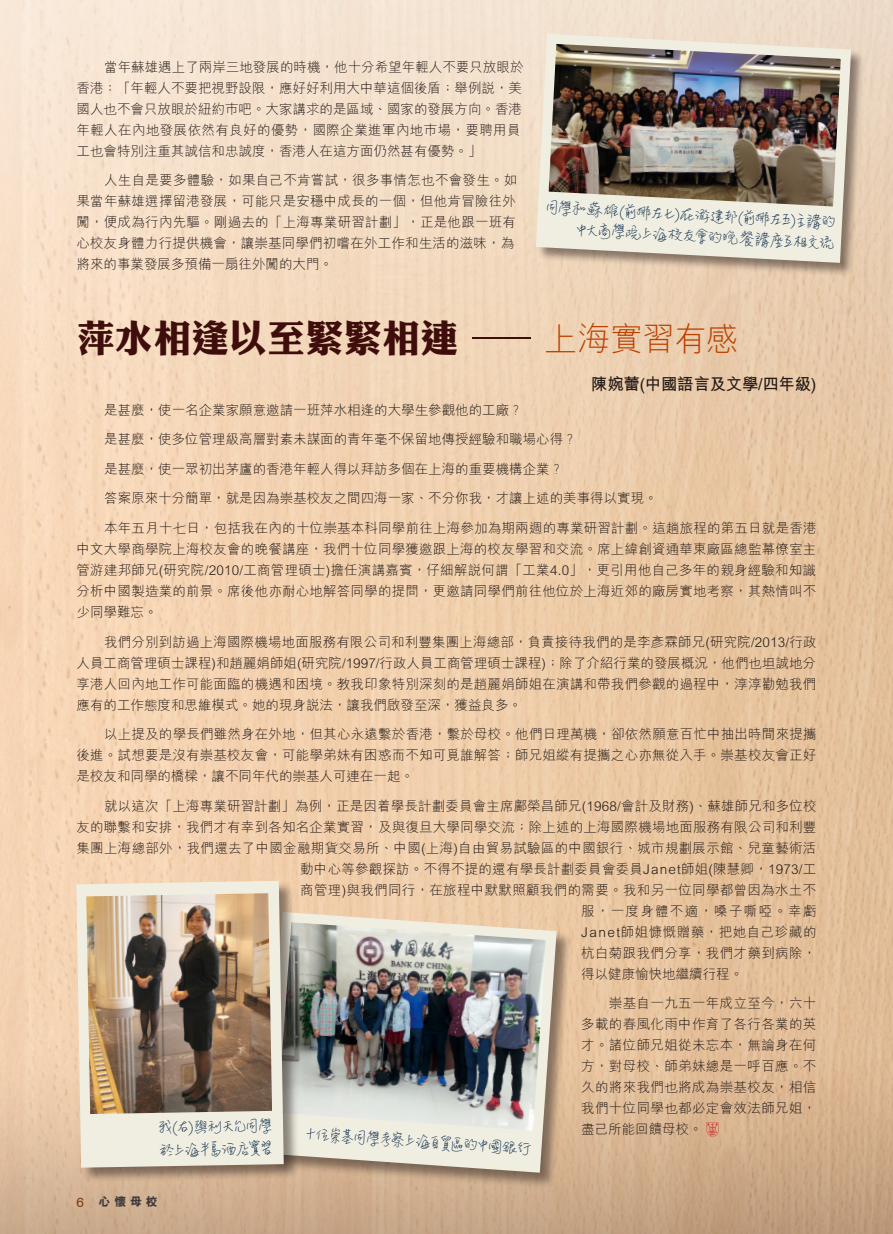
<style>
.page{position:relative;width:893px;height:1234px;background:#fff}
.page>*{position:absolute;margin:0;border:0;box-sizing:border-box;transform-origin:0 0}
.t1{font:900 39px "M Sung Gold HK";letter-spacing:-.02em;color:#3f0e0c}
.t2{font:300 18px/21px "M Ling Wai PHK";color:#002247;text-align:right}
.t3{font:700 16.5px "M Hei HK";letter-spacing:-.02em;color:#231916}
.t4{font:300 13.5px/21px "M Hei HK";letter-spacing:.015em;color:#231916;text-align:justify}
.t5{font:300 13.5px "M Hei HK";letter-spacing:.04em;color:#231916}
.t6{font:300 13.5px "M Hei HK";letter-spacing:.095em;color:#231916}
.t7{font:800 12px "M Hei HK";color:#3f3b3a}
.s1{font-family:"M Hei HK";font-weight:300;font-size:33px;color:#ba4100}
.s2{font-family:"Swiss 721 BT";font-weight:400;font-size:13.5px;color:#813e0f}
</style>
<div class="page">
<img style="left:0;top:0;width:893px;height:1233px">
<svg style="left:706px;top:1121px;width:12px;height:15px"></svg>
<div style="left:266px;top:911px;width:307px;height:277px;background:#231916;opacity:.5"></div>
<img style="left:300px;top:906px;width:262px;height:271px">
<div style="left:76px;top:880px;width:224px;height:303px;background:#231916;opacity:.5"></div>
<svg style="left:71px;top:875px;width:217px;height:297px;background:#e1d9c7"></svg>
<img style="left:86px;top:893px;width:186px;height:220px">
<div style="left:536px;top:33px;width:329px;height:244px;background:#231916;opacity:.5"></div>
<img style="left:531px;top:28px;width:325px;height:240px">
<p class="t4" style="left:77px;top:56px;width:448px;text-align:left;text-indent:28px">當年蘇雄遇上了兩岸三地發展的時機，他十分希望年輕人不要只放眼於香港：「年輕人不要把視野設限，應好好利用大中華這個後盾；舉例說，美國人也不會只放眼於紐約巿吧。大家講求的是區域、國家的發展方向。香港年輕人在內地發展依然有良好的優勢，國際企業進軍內地巿場，要聘用員工也會特別注重其誠信和忠誠度，香港人在這方面仍然甚有優勢。」</p>
<p class="t4" style="left:77px;top:169px;width:442px;text-align:left;text-indent:28px">人生自是要多體驗，如果自己不肯嘗試，很多事情怎也不會發生。如果當年蘇雄選擇留港發展，可能只是安穩中成長的一個，但他肯冒險往外闖，便成為行內先驅。剛過去的「上海專業研習計劃」，正是他跟一班有心校友身體力行提供機會，讓崇基同學們初嚐在外工作和生活的滋味，為將來的事業發展多預備一扇往外闖的大門。</p>
<h2 class="t2" style="left:547px;top:195px;width:291px;rotate:3deg">同學和蘇雄(前排左七)在游建邦(前排左五)主講的中大商學院上海校友會的晚餐講座互相交流</h2>
<h1 class="t1" style="left:77px;top:309px;width:663px">萍水相逢以至緊緊相連 — <span class="s1">上海實習有感</span></h1>
<p class="t3" style="left:591px;top:372px;width:227px">陳婉蕾(中國語言及文學/四年級)</p>
<p class="t4" style="left:104px;top:394px;width:714px;line-height:29.5px;text-align:left">是甚麼，使一名企業家願意邀請一班萍水相逢的大學生參觀他的工廠？<br>是甚麼，使多位管理級高層對素未謀面的青年毫不保留地傳授經驗和職場心得？<br>是甚麼，使一眾初出茅廬的香港年輕人得以拜訪多個在上海的重要機構企業？<br>答案原來十分簡單，就是因為崇基校友之間四海一家、不分你我，才讓上述的美事得以實現。<br>本年五月十七日，包括我在內的十位崇基本科同學前往上海參加為期兩週的專業研習計劃。這趟旅程的第五日就是香港</p>
<p class="t4" style="left:77px;top:538px;width:741px">中文大學商學院上海校友會的晚餐講座，我們十位同學獲邀跟上海的校友學習和交流。席上緯創資通華東廠區總監幕僚室主管游建邦師兄(研究院/2010/工商管理碩士)擔任演講嘉賓，仔細解說何謂「工業4.0」，更引用他自己多年的親身經驗和知識分析中國製造業的前景。席後他亦耐心地解答同學的提問，更邀請同學們前往他位於上海近郊的廠房實地考察，其熱情叫不少同學難忘。</p>
<p class="t4" style="left:77px;top:630px;width:742px;text-indent:28px">我們分別到訪過上海國際機場地面服務有限公司和利豐集團上海總部，負責接待我們的是李彥霖師兄(研究院/2013/行政人員工商管理碩士課程)和趙麗娟師姐(研究院/1997/行政人員工商管理碩士課程)；除了介紹行業的發展概況，他們也坦誠地分享港人回內地工作可能面臨的機遇和困境。教我印象特別深刻的是趙麗娟師姐在演講和帶我們參觀的過程中，淳淳勸勉我們應有的工作態度和思維模式。她的現身說法，讓我們啟發至深，獲益良多。</p>
<p class="t4" style="left:77px;top:723px;width:741px;text-indent:28px">以上提及的學長們雖然身在外地，但其心永遠繫於香港，繫於母校。他們日理萬機，卻依然願意百忙中抽出時間來提攜後進。試想要是沒有崇基校友會，可能學弟妹有困惑而不知可覓誰解答；師兄姐縱有提攜之心亦無從入手。崇基校友會正好是校友和同學的橋樑，讓不同年代的崇基人可連在一起。</p>
<p class="t4" style="left:104px;top:794px;width:714px">就以這次「上海專業研習計劃」為例，正是因着學長計劃委員會主席鄺榮昌師兄(1968/會計及財務)、蘇雄師兄和多位校</p>
<p class="t4" style="left:77px;top:815px;width:741px">友的聯繫和安排，我們才有幸到各知名企業實習，及與復旦大學同學交流；除上述的上海國際機場地面服務有限公司和利豐</p>
<p class="t4" style="left:77px;top:836px;width:741px">集團上海總部外，我們還去了中國金融期貨交易所、中國(上海)自由貿易試驗區的中國銀行、城市規劃展示館、兒童藝術活</p>
<p class="t4" style="left:300px;top:857px;width:518px">動中心等參觀探訪。不得不提的還有學長計劃委員會委員Janet師姐(陳慧卿，1973/工</p>
<p class="t4" style="left:300px;top:878px;width:517px">商管理)與我們同行，在旅程中默默照顧我們的需要。我和另一位同學都曾因為水土不</p>
<p class="t6" style="left:581px;top:901px;width:237px">服，一度身體不適，嗓子嘶啞。幸虧</p>
<p class="t5" style="left:581px;top:922px;width:237px">Janet師姐慷慨贈藥，把她自己珍藏的</p>
<p class="t4" style="left:581px;top:941px;width:237px">杭白菊跟我們分享，我們才藥到病除，</p>
<p class="t4" style="left:581px;top:962px;width:163px">得以健康愉快地繼續行程。</p>
<p class="t4" style="left:581px;top:992px;width:237px;text-indent:28px">崇基自一九五一年成立至今，六十多載的春風化雨中作育了各行各業的英才。諸位師兄姐從未忘本，無論身在何方，對母校、師弟妹總是一呼百應。不久的將來我們也將成為崇基校友，相信我們十位同學也都必定會效法師兄姐，盡己所能回饋母校。</p>
<h2 class="t2" style="left:158px;top:1115px;width:115px;rotate:-1deg">我(右)與利天允同學</h2>
<h2 class="t2" style="left:306px;top:1121px;width:228px;rotate:4deg">十位崇基同學考察上海自貿區的中國銀行</h2>
<h2 class="t2" style="left:159px;top:1138px;width:115px;rotate:-1deg">於上海半島酒店實習</h2>
<p class="t7" style="left:76px;top:1193px;width:83px"><span class="s2">6</span> 心 懷 母 校</p>
</div>
